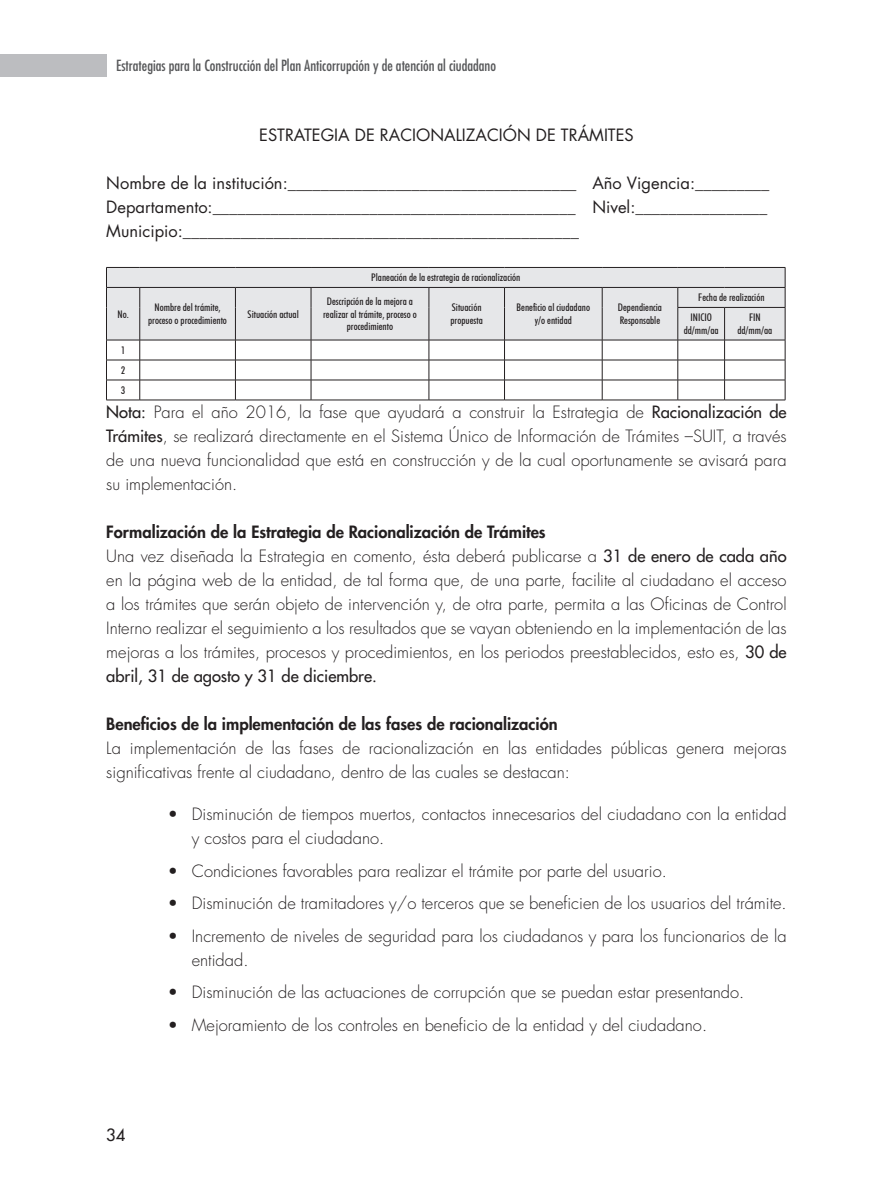
<style>
.page{position:relative;width:893px;height:1191px;background:#fff}
.page>*{position:absolute;margin:0;border:0;box-sizing:border-box;transform-origin:0 0}
.t1{font:300 16.5px/24px "Futura Std";color:#231f20}
.t2{font:16.5px/24px "Futura Std";color:#231f20}
.t3{font:800 16.5px "Futura Std";color:#231f20}
.t4{font:500 16.5px "Futura Std";color:#231f20}
.t5{font:condensed 15px "Futura Std";color:#57585a}
.t6{font:500 condensed 10.5px/12.6px "Futura BT";color:#231f20;text-align:center}
.s1{font-weight:500}
.s2{font-weight:800}
</style>
<div class="page">
<div style="left:0;top:54px;width:106px;height:23px;background:#bcbdc0"></div>
<div style="left:107px;top:268px;width:678px;height:72px;background:#e6e7e9"></div>
<hr style="left:106px;top:267px;width:34px;height:1px;background:#231f20">
<hr style="left:140px;top:267px;width:95px;height:1px;background:#231f20">
<hr style="left:235px;top:267px;width:76px;height:1px;background:#231f20">
<hr style="left:311px;top:267px;width:118px;height:1px;background:#231f20">
<hr style="left:429px;top:267px;width:75px;height:1px;background:#231f20">
<hr style="left:504px;top:267px;width:98px;height:1px;background:#231f20">
<hr style="left:602px;top:267px;width:76px;height:1px;background:#231f20">
<hr style="left:678px;top:267px;width:47px;height:1px;background:#231f20">
<hr style="left:725px;top:267px;width:60px;height:1px;background:#231f20">
<hr style="left:106px;top:287px;width:34px;height:1px;background:#231f20">
<svg style="left:106px;top:268px;width:1px;height:39px"></svg>
<hr style="left:140px;top:287px;width:95px;height:1px;background:#231f20">
<svg style="left:139px;top:288px;width:1px;height:19px"></svg>
<hr style="left:235px;top:287px;width:76px;height:1px;background:#231f20">
<svg style="left:235px;top:288px;width:1px;height:19px"></svg>
<hr style="left:311px;top:287px;width:118px;height:1px;background:#231f20">
<svg style="left:311px;top:288px;width:1px;height:19px"></svg>
<hr style="left:429px;top:287px;width:75px;height:1px;background:#231f20">
<svg style="left:429px;top:288px;width:1px;height:19px"></svg>
<hr style="left:504px;top:287px;width:98px;height:1px;background:#231f20">
<svg style="left:504px;top:288px;width:1px;height:19px"></svg>
<hr style="left:602px;top:287px;width:76px;height:1px;background:#231f20">
<svg style="left:602px;top:288px;width:1px;height:19px"></svg>
<hr style="left:106px;top:307px;width:1px;height:33px;background:#231f20">
<hr style="left:139px;top:307px;width:1px;height:33px;background:#231f20">
<hr style="left:235px;top:307px;width:1px;height:33px;background:#231f20">
<hr style="left:311px;top:307px;width:1px;height:33px;background:#231f20">
<hr style="left:429px;top:307px;width:1px;height:33px;background:#231f20">
<hr style="left:504px;top:307px;width:1px;height:33px;background:#231f20">
<hr style="left:602px;top:307px;width:1px;height:33px;background:#231f20">
<hr style="left:678px;top:287px;width:47px;height:1px;background:#231f20">
<svg style="left:677px;top:288px;width:1px;height:19px"></svg>
<hr style="left:725px;top:287px;width:60px;height:1px;background:#231f20">
<svg style="left:785px;top:268px;width:1px;height:39px"></svg>
<hr style="left:678px;top:307px;width:47px;height:1px;background:#231f20">
<hr style="left:677px;top:308px;width:1px;height:32px;background:#231f20">
<hr style="left:725px;top:307px;width:60px;height:1px;background:#231f20">
<hr style="left:724px;top:308px;width:1px;height:32px;background:#231f20">
<hr style="left:785px;top:308px;width:1px;height:32px;background:#231f20">
<hr style="left:106px;top:340px;width:34px;height:1px;background:#231f20">
<hr style="left:140px;top:340px;width:95px;height:1px;background:#231f20">
<hr style="left:235px;top:340px;width:76px;height:1px;background:#231f20">
<hr style="left:311px;top:340px;width:118px;height:1px;background:#231f20">
<hr style="left:429px;top:340px;width:75px;height:1px;background:#231f20">
<hr style="left:504px;top:340px;width:98px;height:1px;background:#231f20">
<hr style="left:602px;top:340px;width:76px;height:1px;background:#231f20">
<hr style="left:678px;top:340px;width:47px;height:1px;background:#231f20">
<hr style="left:725px;top:340px;width:60px;height:1px;background:#231f20">
<hr style="left:106px;top:360px;width:34px;height:1px;background:#231f20">
<hr style="left:140px;top:360px;width:95px;height:1px;background:#231f20">
<hr style="left:235px;top:360px;width:76px;height:1px;background:#231f20">
<hr style="left:311px;top:360px;width:118px;height:1px;background:#231f20">
<hr style="left:429px;top:360px;width:75px;height:1px;background:#231f20">
<hr style="left:504px;top:360px;width:98px;height:1px;background:#231f20">
<hr style="left:602px;top:360px;width:76px;height:1px;background:#231f20">
<hr style="left:678px;top:360px;width:47px;height:1px;background:#231f20">
<hr style="left:725px;top:360px;width:60px;height:1px;background:#231f20">
<hr style="left:106px;top:380px;width:34px;height:1px;background:#231f20">
<svg style="left:106px;top:340px;width:1px;height:60px"></svg>
<hr style="left:140px;top:380px;width:95px;height:1px;background:#231f20">
<svg style="left:139px;top:340px;width:1px;height:60px"></svg>
<hr style="left:235px;top:380px;width:76px;height:1px;background:#231f20">
<svg style="left:235px;top:340px;width:1px;height:60px"></svg>
<hr style="left:311px;top:380px;width:118px;height:1px;background:#231f20">
<svg style="left:311px;top:340px;width:1px;height:60px"></svg>
<hr style="left:429px;top:380px;width:75px;height:1px;background:#231f20">
<svg style="left:429px;top:340px;width:1px;height:60px"></svg>
<hr style="left:504px;top:380px;width:98px;height:1px;background:#231f20">
<svg style="left:504px;top:340px;width:1px;height:60px"></svg>
<hr style="left:602px;top:380px;width:76px;height:1px;background:#231f20">
<svg style="left:602px;top:340px;width:1px;height:60px"></svg>
<hr style="left:678px;top:380px;width:47px;height:1px;background:#231f20">
<svg style="left:677px;top:340px;width:1px;height:60px"></svg>
<hr style="left:725px;top:380px;width:60px;height:1px;background:#231f20">
<svg style="left:724px;top:340px;width:1px;height:60px"></svg>
<svg style="left:785px;top:340px;width:1px;height:60px"></svg>
<hr style="left:106px;top:400px;width:34px;height:1px;background:#231f20">
<hr style="left:140px;top:400px;width:95px;height:1px;background:#231f20">
<hr style="left:235px;top:400px;width:76px;height:1px;background:#231f20">
<hr style="left:311px;top:400px;width:118px;height:1px;background:#231f20">
<hr style="left:429px;top:400px;width:75px;height:1px;background:#231f20">
<hr style="left:504px;top:400px;width:98px;height:1px;background:#231f20">
<hr style="left:602px;top:400px;width:76px;height:1px;background:#231f20">
<hr style="left:678px;top:400px;width:47px;height:1px;background:#231f20">
<hr style="left:725px;top:400px;width:60px;height:1px;background:#231f20">
<p class="t5" style="left:116px;top:57px;width:381px">Estrategias para la Construcción del Plan Anticorrupción y de atención al ciudadano</p>
<p class="t2" style="left:259px;top:123px;width:376px">ESTRATEGIA DE RACIONALIZACIÓN DE TRÁMITES</p>
<p class="t2" style="left:106px;top:171px;width:665px">Nombre de la institución:___________________________________ Año Vigencia:_________<br>Departamento:____________________________________________ Nivel:________________<br>Municipio:________________________________________________</p>
<p class="t6" style="left:371px;top:271px;width:151px">Planeación de la estrategia de racionalización</p>
<p class="t6" style="left:117px;top:307px;width:13px">No.</p>
<p class="t6" style="left:148px;top:301px;width:80px">Nombre del trámite, proceso o procedimiento</p>
<p class="t6" style="left:248px;top:307px;width:53px">Situación actual</p>
<p class="t6" style="left:323px;top:295px;width:95px">Descripción de la mejora a realizar al trámite, proceso o procedimiento</p>
<p class="t6" style="left:451px;top:301px;width:34px;text-align:left">Situación propuesta</p>
<p class="t6" style="left:517px;top:301px;width:75px">Beneficio al ciudadano y/o entidad</p>
<p class="t6" style="left:618px;top:301px;width:46px;text-align:left">Dependiencia<br>Responsable</p>
<p class="t6" style="left:690px;top:288px;width:76px;line-height:20px;text-align:left;text-indent:8px">Fecha de realización<br>INICIO</p>
<p class="t6" style="left:737px;top:311px;width:36px">FIN dd/mm/aa</p>
<p class="t6" style="left:684px;top:324px;width:36px">dd/mm/aa</p>
<p class="t6" style="left:121px;top:340px;width:6px;line-height:20px;text-align:justify">1<br>2<br>3</p>
<p class="t1" style="left:106px;top:400px;width:682px;text-align:justify"><span class="s1">Nota:</span> Para el año 2016, la fase que ayudará a construir la Estrategia de <span class="s1">Racionalización de Trámites</span>, se realizará directamente en el Sistema Único de Información de Trámites –SUIT, a través de una nueva funcionalidad que está en construcción y de la cual oportunamente se avisará para su implementación.</p>
<p class="t1" style="left:106px;top:521px;width:682px"><span class="s2">Formalización de la Estrategia de Racionalización de Trámites<br></span>Una vez diseñada la Estrategia en comento, ésta deberá publicarse a <span class="s1">31 de enero de cada año </span>en la página web de la entidad, de tal forma que, de una parte, facilite al ciudadano el acceso a los trámites que serán objeto de intervención y, de otra parte, permita a las Oficinas de Control Interno realizar el seguimiento a los resultados que se vayan obteniendo en la implementación de las mejoras a los trámites, procesos y procedimientos, en los periodos preestablecidos, esto es, <span class="s1">30 de abril, 31 de agosto y 31 de diciembre.</span></p>
<p class="t3" style="left:106px;top:714px;width:453px">Beneficios de la implementación de las fases de racionalización</p>
<p class="t1" style="left:106px;top:737px;width:682px">La implementación de las fases de racionalización en las entidades públicas genera mejoras significativas frente al ciudadano, dentro de las cuales se destacan:</p>
<p class="t1" style="left:192px;top:803px;width:596px;text-indent:-24px">• Disminución de tiempos muertos, contactos innecesarios del ciudadano con la entidad y costos para el ciudadano.</p>
<p class="t1" style="left:168px;top:859px;width:500px">• Condiciones favorables para realizar el trámite por parte del usuario.</p>
<p class="t1" style="left:168px;top:892px;width:620px">• Disminución de tramitadores y/o terceros que se beneficien de los usuarios del trámite.</p>
<p class="t1" style="left:192px;top:924px;width:596px;text-indent:-24px">• Incremento de niveles de seguridad para los ciudadanos y para los funcionarios de la entidad.</p>
<p class="t1" style="left:168px;top:981px;width:578px">• Disminución de las actuaciones de corrupción que se puedan estar presentando.</p>
<p class="t1" style="left:168px;top:1013px;width:541px">• Mejoramiento de los controles en beneficio de la entidad y del ciudadano.</p>
<p class="t4" style="left:106px;top:1124px;width:21px">34</p>
</div>
